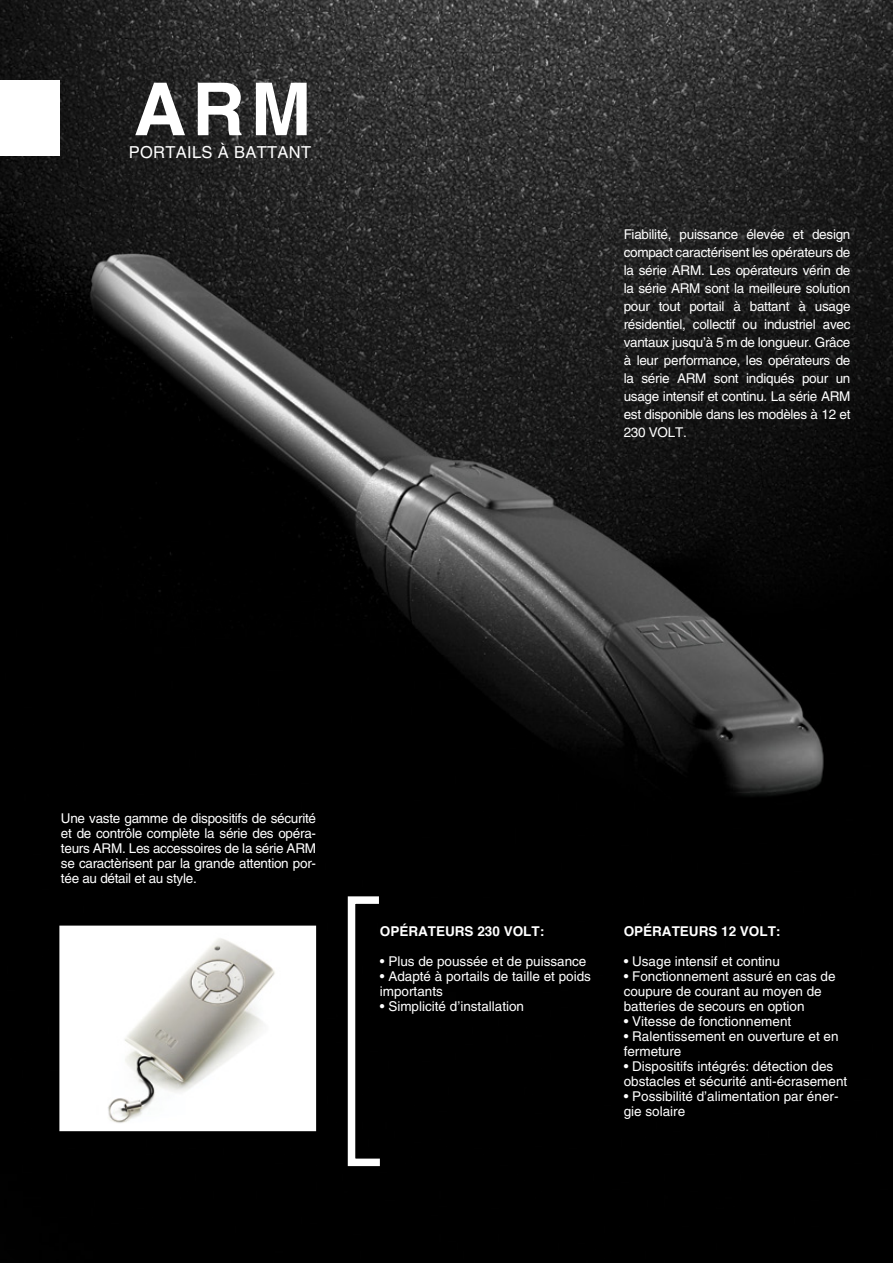
<style>
.page{position:relative;width:893px;height:1263px;background:#fff}
.page>*{position:absolute;margin:0;border:0;box-sizing:border-box;transform-origin:0 0}
.t1{font:700 73.05px "Helvetica";color:#fff}
.t2{font:500 16.5px "Helvetica";letter-spacing:.02em;color:#fff}
.t3{font:500 13.5px/18px "Helvetica";color:#fff}
.t4{font:700 13.5px "Helvetica";color:#fff}
</style>
<div class="page">
<img style="left:0;top:0;width:893px;height:1263px">
<div style="left:0;top:80px;width:60px;height:76px;background:#fff"></div>
<svg style="left:344px;top:893px;width:43px;height:277px"></svg>
<div style="left:60px;top:926px;width:256px;height:205px;background:#fff"></div>
<img style="left:108px;top:938px;width:167px;height:185px">
<h1 class="t1" style="left:133px;top:51px;width:179px">ARM</h1>
<p class="t2" style="left:129px;top:143px;width:184px">PORTAILS À BATTANT</p>
<p class="t3" style="left:624px;top:226px;width:228px;text-align:justify">Fiabilité, puissance élevée et design compact caractérisent les opérateurs de la série ARM. Les opérateurs vérin de la série ARM sont la meilleure solution pour tout portail à battant à usage résidentiel, collectif ou industriel avec vantaux jusqu’à 5 m de longueur. Grâce à leur performance, les opérateurs de la série ARM sont indiqués pour un usage intensif et continu. La série ARM est disponible dans les modèles à 12 et 230 VOLT.</p>
<p class="t3" style="left:61px;top:810px;width:257px;line-height:15px;text-align:justify">Une vaste gamme de dispositifs de sécurité et de contrôle complète la série des opéra&shy;teurs ARM. Les accessoires de la série ARM se caractèrisent par la grande attention por&shy;tée au détail et au style.</p>
<p class="t4" style="left:380px;top:920px;width:166px">OPÉRATEURS 230 VOLT:</p>
<p class="t3" style="left:380px;top:952px;width:208px">• Plus de poussée et de puissance</p>
<p class="t3" style="left:380px;top:968px;width:213px;line-height:15px">• Adapté à portails de taille et poids importants</p>
<p class="t3" style="left:380px;top:997px;width:146px">• Simplicité d’installation</p>
<p class="t4" style="left:624px;top:920px;width:158px">OPÉRATEURS 12 VOLT:</p>
<p class="t3" style="left:624px;top:952px;width:158px">• Usage intensif et continu</p>
<p class="t3" style="left:624px;top:968px;width:213px;line-height:15px">• Fonctionnement assuré en cas de coupure de courant au moyen de batteries de secours en option</p>
<p class="t3" style="left:624px;top:1012px;width:169px">• Vitesse de fonctionnement</p>
<p class="t3" style="left:624px;top:1028px;width:216px;line-height:15px">• Ralentissement en ouverture et en fermeture</p>
<p class="t3" style="left:624px;top:1058px;width:225px;line-height:15px">• Dispositifs intégrés: détection des obstacles et sécurité anti-écrasement</p>
<p class="t3" style="left:624px;top:1088px;width:216px;line-height:15px">• Possibilité d’alimentation par éner&shy;gie solaire</p>
</div>
